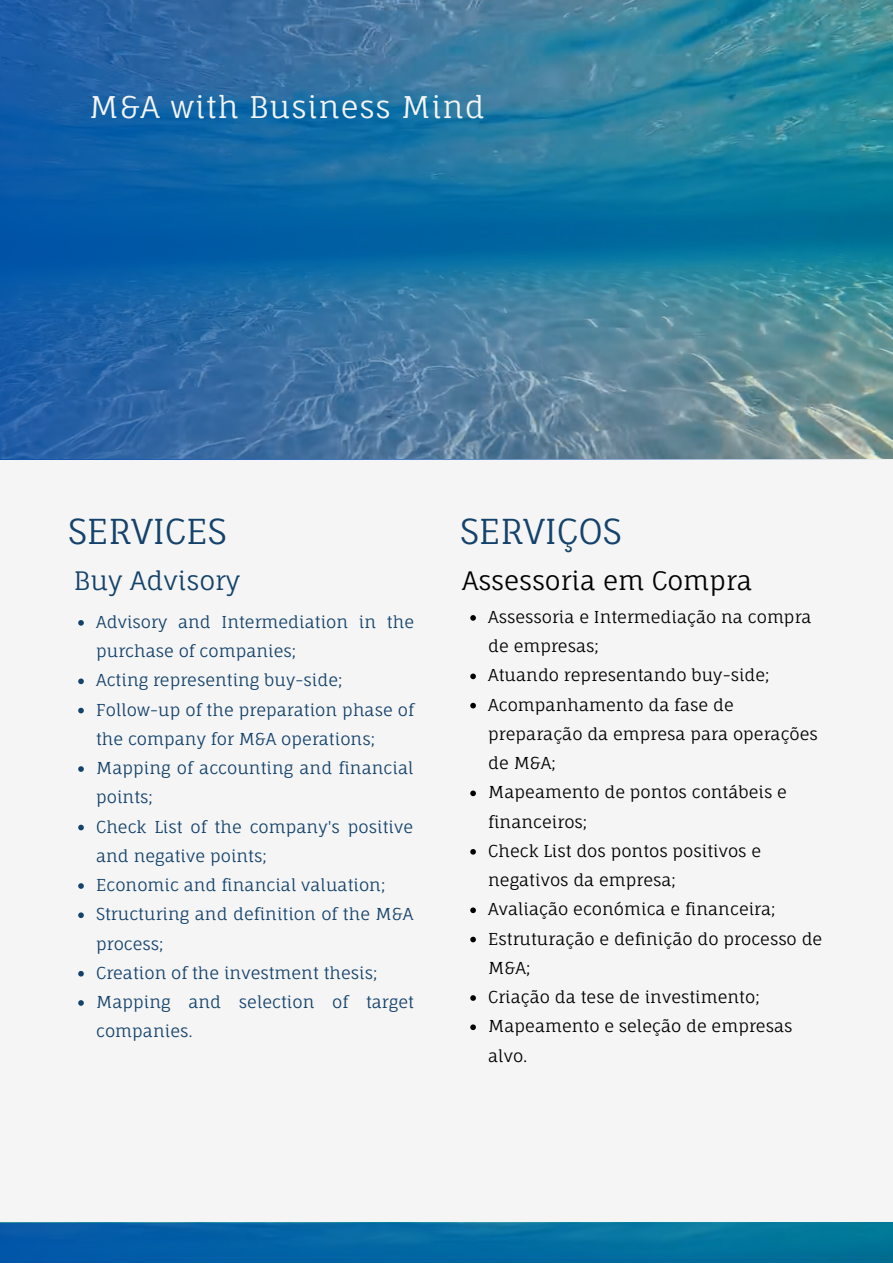
<style>
.page{position:relative;width:893px;height:1264px;background:#fff}
.page>*{position:absolute;margin:0;border:0;box-sizing:border-box;transform-origin:0 0}
.t1{font:34.5px "Fauna One";color:#14426a}
.t2{font:30px "Fauna One";letter-spacing:.03em;color:#f5f5f5}
.t3{font:25.5px "Fauna One";color:#000}
.t4{font:25.5px "Fauna One";color:#14426a}
.t5{font:16.5px/29.2px "Fauna One";color:#14426a}
.t6{font:16.5px/29.2px "Fauna One";color:#000}
</style>
<div class="page">
<div style="left:0;top:0;width:892px;height:1262px;background:#f5f5f5"></div>
<svg style="left:0;top:0;width:892px;height:459px;background:#2e76a1"></svg>
<svg style="left:78px;top:620px;width:6px;height:5px"></svg>
<svg style="left:78px;top:678px;width:6px;height:6px"></svg>
<svg style="left:78px;top:707px;width:6px;height:6px"></svg>
<svg style="left:78px;top:766px;width:6px;height:5px"></svg>
<svg style="left:78px;top:824px;width:6px;height:6px"></svg>
<svg style="left:78px;top:883px;width:6px;height:5px"></svg>
<svg style="left:78px;top:912px;width:6px;height:6px"></svg>
<svg style="left:78px;top:971px;width:6px;height:5px"></svg>
<svg style="left:78px;top:1000px;width:6px;height:5px"></svg>
<svg style="left:470px;top:615px;width:6px;height:5px"></svg>
<svg style="left:470px;top:673px;width:6px;height:6px"></svg>
<svg style="left:470px;top:702px;width:6px;height:6px"></svg>
<svg style="left:470px;top:790px;width:6px;height:6px"></svg>
<svg style="left:470px;top:849px;width:6px;height:5px"></svg>
<svg style="left:470px;top:907px;width:6px;height:6px"></svg>
<svg style="left:470px;top:936px;width:6px;height:6px"></svg>
<svg style="left:470px;top:995px;width:6px;height:5px"></svg>
<svg style="left:470px;top:1024px;width:6px;height:6px"></svg>
<img style="left:0;top:1222px;width:892px;height:1px">
<div style="left:0;top:1223px;width:892px;height:39px;background:linear-gradient(to right,#0459aa,#037b9a)"></div>
<h2 class="t2" style="left:89px;top:88px;width:397px">M&amp;A with Business Mind</h2>
<h1 class="t1" style="left:68px;top:509px;width:160px">SERVICES</h1>
<h1 class="t1" style="left:460px;top:509px;width:163px">SERVIÇOS</h1>
<h3 class="t4" style="left:74px;top:564px;width:168px">Buy Advisory</h3>
<h3 class="t3" style="left:462px;top:564px;width:292px">Assessoria em Compra</h3>
<p class="t5" style="left:96px;top:607px;width:319px">Advisory and Intermediation in the purchase of companies;<br>Acting representing buy-side;<br>Follow-up of the preparation phase of the company for M&amp;A operations;<br>Mapping of accounting and financial points;<br>Check List of the company's positive and negative points;<br>Economic and financial valuation;<br>Structuring and definition of the M&amp;A process;<br>Creation of the investment thesis;<br>Mapping and selection of target companies.</p>
<p class="t6" style="left:488px;top:602px;width:335px">Assessoria e Intermediação na compra de empresas;<br>Atuando representando buy-side;<br>Acompanhamento da fase de preparação da empresa para operações de M&amp;A;<br>Mapeamento de pontos contábeis e financeiros;<br>Check List dos pontos positivos e negativos da empresa;<br>Avaliação económica e financeira;<br>Estruturação e definição do processo de<br>M&amp;A;<br>Criação da tese de investimento;<br>Mapeamento e seleção de empresas alvo.</p>
</div>
